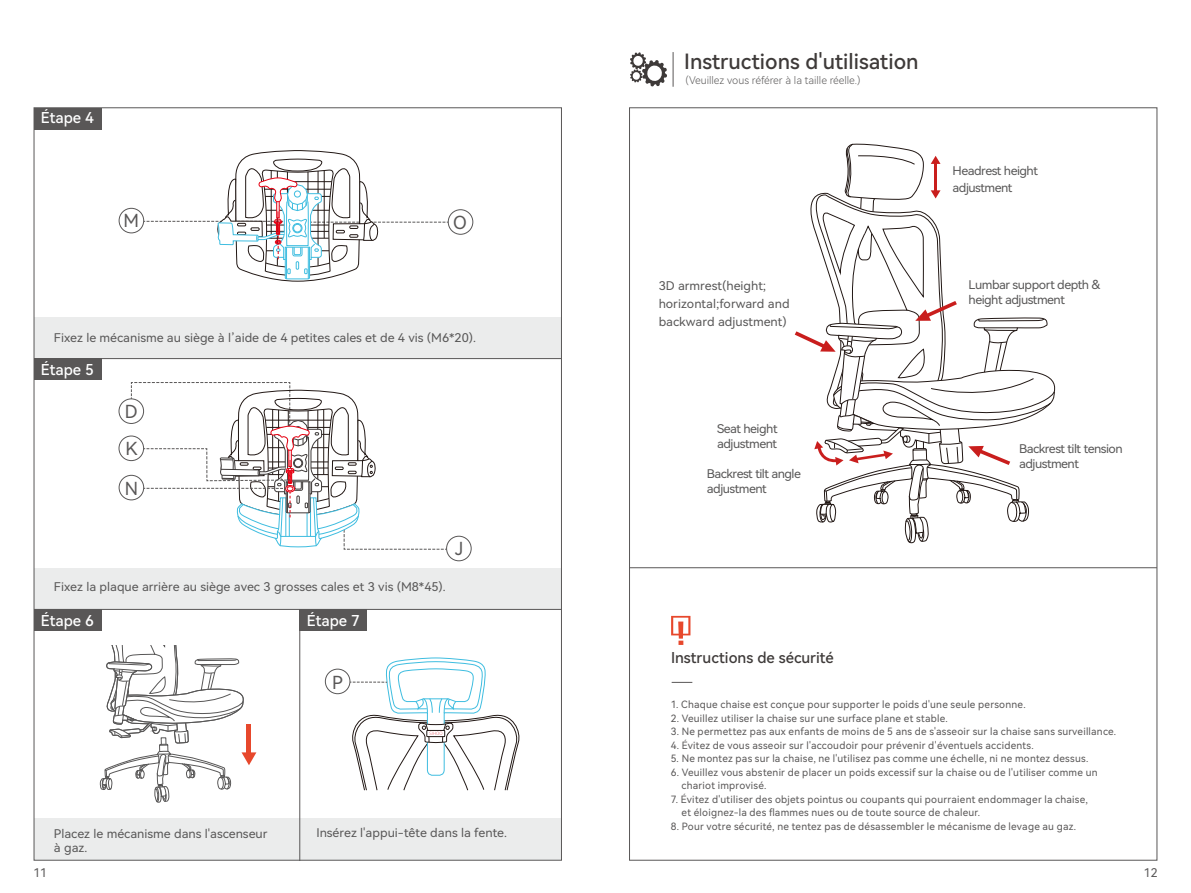
<style>
.page{position:relative;width:1191px;height:893px;background:#fff}
.page>*{position:absolute;margin:0;border:0;box-sizing:border-box;transform-origin:0 0}
.t1{font:21px "Harmony OS Sans SC Medium";color:#3e3a39}
.t2{font:18px/37.2px "Harmony OS Sans SC";color:#595757}
.t3{font:15px "Harmony OS Sans SC Medium";color:#fff}
.t4{font:15px "Harmony OS Sans SC Medium";color:#3e3a39}
.t5{font:12px/18.1px "Harmony OS Sans SC";color:#585757;scale:1.04 1}
.t6{font:12px/15px "Harmony OS Sans SC";letter-spacing:-.04em;color:#585757;scale:1.04 1}
.t7{font:12px "Harmony OS Sans SC";color:#595757}
.t8{font:10.5px "Harmony OS Sans SC Light";color:#595757}
.t9{font:10.05px/13.5px "Harmony OS Sans SC";letter-spacing:.025em;color:#595757}
</style>
<div class="page">
<hr style="left:629px;top:567px;width:528px;height:1px;background:#595757">
<div style="left:34px;top:568px;width:527px;height:41px;background:#ebecec"></div>
<div style="left:34px;top:317px;width:527px;height:42px;background:#ebecec"></div>
<hr style="left:34px;top:358px;width:527px;height:1px;background:#595757">
<hr style="left:34px;top:609px;width:527px;height:1px;background:#595757">
<div style="left:34px;top:818px;width:527px;height:42px;background:#ebecec"></div>
<div style="left:34px;top:108px;width:67px;height:21px;background:#595757"></div>
<div style="left:34px;top:359px;width:67px;height:21px;background:#595757"></div>
<div style="left:34px;top:609px;width:67px;height:22px;background:#595757"></div>
<div style="left:300px;top:609px;width:67px;height:22px;background:#595757"></div>
<div style="left:448px;top:209px;width:25px;height:26px;border:1px solid #595757;border-radius:50%"></div>
<div style="left:119px;top:208px;width:25px;height:25px;border:1px solid #595757;border-radius:50%"></div>
<div style="left:119px;top:475px;width:25px;height:25px;border:1px solid #595757;border-radius:50%"></div>
<div style="left:119px;top:399px;width:25px;height:25px;border:1px solid #595757;border-radius:50%"></div>
<div style="left:119px;top:436px;width:25px;height:25px;border:1px solid #595757;border-radius:50%"></div>
<div style="left:446px;top:536px;width:25px;height:25px;border:1px solid #595757;border-radius:50%"></div>
<svg style="left:144px;top:150px;width:304px;height:132px"></svg>
<svg style="left:794px;top:143px;width:262px;height:401px"></svg>
<svg style="left:131px;top:382px;width:315px;height:168px"></svg>
<hr style="left:673px;top:52px;width:1px;height:35px;background:#595757">
<svg style="left:630px;top:52px;width:37px;height:35px"></svg>
<svg style="left:671px;top:616px;width:19px;height:29px"></svg>
<svg style="left:671px;top:682px;width:21px;height:1px"></svg>
<svg style="left:99px;top:646px;width:157px;height:157px"></svg>
<hr style="left:299px;top:610px;width:1px;height:251px;background:#595757">
<div style="left:325px;top:669px;width:25px;height:25px;border:1px solid #595757;border-radius:50%"></div>
<svg style="left:350px;top:658px;width:170px;height:133px"></svg>
<h3 class="t3" style="left:41px;top:108px;width:55px">Étape 4</h3>
<h2 class="t2" style="left:123px;top:202px;width:17px">M</h2>
<h2 class="t2" style="left:453px;top:203px;width:15px">O</h2>
<p class="t5" style="left:54px;top:329px;width:407px">Fixez le mécanisme au siège à l’aide de 4 petites cales et de 4 vis (M6*20).</p>
<h3 class="t3" style="left:41px;top:359px;width:55px">Étape 5</h3>
<h2 class="t2" style="left:125px;top:393px;width:14px">D<br>K</h2>
<h2 class="t2" style="left:125px;top:469px;width:15px">N</h2>
<h2 class="t2" style="left:455px;top:529px;width:10px">J</h2>
<p class="t5" style="left:54px;top:577px;width:378px">Fixez la plaque arrière au siège avec 3 grosses cales et 3 vis (M8*45).</p>
<h3 class="t3" style="left:41px;top:610px;width:55px">Étape 6</h3>
<h3 class="t3" style="left:307px;top:610px;width:55px">Étape 7</h3>
<h2 class="t2" style="left:332px;top:663px;width:12px">P</h2>
<p class="t5" style="left:54px;top:826px;width:207px;line-height:14.4px">Placez le mécanisme dans l'ascenseur à gaz.</p>
<p class="t5" style="left:316px;top:823px;width:185px">Insérez l'appui-tête dans la fente.</p>
<h1 class="t1" style="left:684px;top:46px;width:236px">Instructions d'utilisation</h1>
<p class="t8" style="left:685px;top:73px;width:177px">(Veuillez vous référer à la taille réelle.)</p>
<p class="t5" style="left:658px;top:276px;width:127px">3D armrest(height; horizontal;forward and backward adjustment)</p>
<p class="t6" style="left:952px;top:161px;width:84px;line-height:17.4px">Headrest height adjustment</p>
<p class="t6" style="left:968px;top:277px;width:128px">Lumbar support depth &amp; height adjustment</p>
<p class="t6" style="left:717px;top:420px;width:60px">Seat height adjustment</p>
<p class="t6" style="left:707px;top:465px;width:92px">Backrest tilt angle adjustment</p>
<p class="t6" style="left:1019px;top:441px;width:101px">Backrest tilt tension adjustment</p>
<h3 class="t4" style="left:671px;top:647px;width:164px">Instructions de sécurité</h3>
<p class="t9" style="left:670px;top:697px;width:356px">1. Chaque chaise est conçue pour supporter le poids d'une seule personne.</p>
<p class="t9" style="left:670px;top:711px;width:279px">2. Veuillez utiliser la chaise sur une surface plane et stable.</p>
<p class="t9" style="left:670px;top:724px;width:447px">3. Ne permettez pas aux enfants de moins de 5 ans de s'asseoir sur la chaise sans surveillance.</p>
<p class="t9" style="left:670px;top:738px;width:365px">4. Évitez de vous asseoir sur l'accoudoir pour prévenir d'éventuels accidents.</p>
<p class="t9" style="left:670px;top:751px;width:419px">5. Ne montez pas sur la chaise, ne l'utilisez pas comme une échelle, ni ne montez dessus.</p>
<p class="t9" style="left:681px;top:765px;width:417px;text-indent:-11px">6. Veuillez vous abstenir de placer un poids excessif sur la chaise ou de l'utiliser comme un chariot improvisé.</p>
<p class="t9" style="left:681px;top:792px;width:408px;text-indent:-11px">7. Évitez d'utiliser des objets pointus ou coupants qui pourraient endommager la chaise, et éloignez-la des flammes nues ou de toute source de chaleur.</p>
<p class="t9" style="left:670px;top:819px;width:407px">8. Pour votre sécurité, ne tentez pas de désassembler le mécanisme de levage au gaz.</p>
<p class="t7" style="left:33px;top:865px;width:15px">11</p>
<p class="t7" style="left:1143px;top:865px;width:15px">12</p>
</div>
